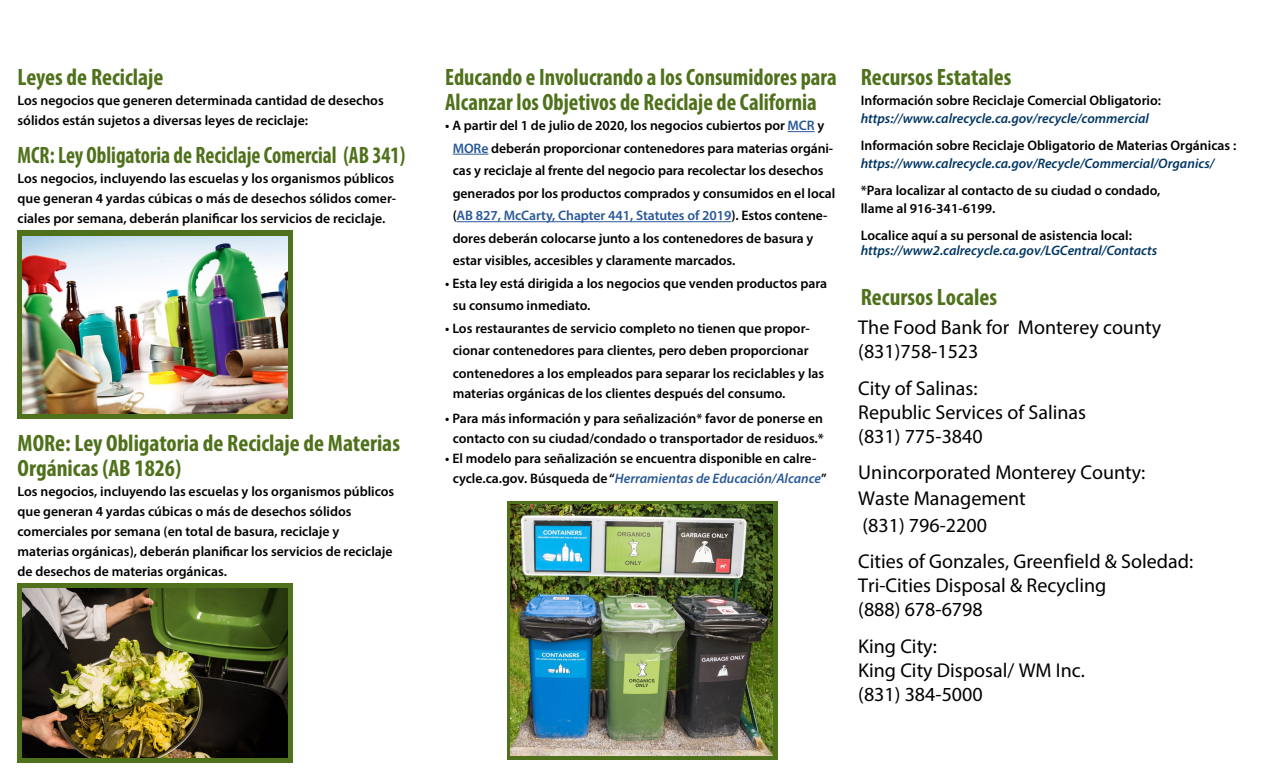
<style>
.page{position:relative;width:1272px;height:777px;background:#fff}
.page>*{position:absolute;margin:0;border:0;box-sizing:border-box;transform-origin:0 0}
.t1{font:700 condensed 23.75px/25px "Myriad Pro";color:#4f711b}
.t2{font:700 condensed 23.75px/25px "Myriad Pro";color:#4f711b;scale:.96 1}
.t3{font:700 condensed 23.75px "Myriad Pro";color:#4f711b;scale:.9 1}
.t4{font:20px/24px "Myriad Pro";color:#000}
.t5{font:600 13.75px/20px "Myriad Pro";color:#000}
.t6{font:italic 600 13.75px "Myriad Pro";color:#003663}
.s1{color:#285897}
.s2{font-style:italic;color:#285897}
</style>
<div class="page">
<div style="left:17px;top:582px;width:276px;height:179px;background:#4f711b"></div>
<svg style="left:17px;top:230px;width:276px;height:189px;background:#5c792d"></svg>
<svg style="left:507px;top:501px;width:270px;height:258px;background:#607a2f"></svg>
<svg style="left:787px;top:131px;width:27px;height:1px"></svg>
<hr style="left:452px;top:154px;width:36px;height:1px;background:#285897">
<hr style="left:456px;top:221px;width:275px;height:1px;background:#285897">
<img style="left:23px;top:588px;width:265px;height:169px">
<img style="left:510px;top:504px;width:262px;height:250px">
<img style="left:23px;top:237px;width:265px;height:176px">
<h1 class="t1" style="left:18px;top:64px;width:147px">Leyes de Reciclaje</h1>
<p class="t5" style="left:18px;top:90px;width:367px">Los negocios que generen determinada cantidad de desechos sólidos están sujetos a diversas leyes de reciclaje:</p>
<h1 class="t3" style="left:18px;top:140px;width:432px">MCR: Ley Obligatoria de Reciclaje Comercial (AB 341)</h1>
<p class="t5" style="left:18px;top:168px;width:380px">Los negocios, incluyendo las escuelas y los organismos públicos que generan 4 yardas cúbicas o más de desechos sólidos comer&shy;ciales por semana, deberán planificar los servicios de reciclaje.</p>
<h1 class="t1" style="left:18px;top:430px;width:384px">MORe: Ley Obligatoria de Reciclaje de Materias<br>Orgánicas (AB 1826)</h1>
<p class="t5" style="left:18px;top:481px;width:378px">Los negocios, incluyendo las escuelas y los organismos públicos que generan 4 yardas cúbicas o más de desechos sólidos comerciales por semana (en total de basura, reciclaje y materias orgánicas), deberán planificar los servicios de reciclaje de desechos de materias orgánicas.</p>
<h1 class="t2" style="left:445px;top:64px;width:409px">Educando e Involucrando a los Consumidores para<br>Alcanzar los Objetivos de Reciclaje de California</h1>
<p class="t5" style="left:452px;top:114px;width:384px;line-height:22.5px;text-indent:-7px">• A partir del 1 de julio de 2020, los negocios cubiertos por <span class="s1">MCR</span> y <span class="s1">MORe</span> deberán proporcionar contenedores para materias orgáni&shy;cas y reciclaje al frente del negocio para recolectar los desechos generados por los productos comprados y consumidos en el local (<span class="s1">AB 827, McCarty, Chapter 441, Statutes of 2019</span>). Estos contene&shy;dores deberán colocarse junto a los contenedores de basura y estar visibles, accesibles y claramente marcados.</p>
<p class="t5" style="left:452px;top:271px;width:376px;line-height:22.5px;text-indent:-7px">• Esta ley está dirigida a los negocios que venden productos para su consumo inmediato.</p>
<p class="t5" style="left:452px;top:316px;width:373px;line-height:22.5px;text-indent:-8px">• Los restaurantes de servicio completo no tienen que propor&shy;cionar contenedores para clientes, pero deben proporcionar contenedores a los empleados para separar los reciclables y las</p>
<p class="t5" style="left:452px;top:383px;width:334px">materias orgánicas de los clientes después del consumo.</p>
<p class="t5" style="left:445px;top:408px;width:380px;text-align:center">• Para más información y para señalización* favor de ponerse en contacto con su ciudad/condado o transportador de residuos.*</p>
<p class="t5" style="left:452px;top:448px;width:375px;text-indent:-7px">• El modelo para señalización se encuentra disponible en calre&shy;cycle.ca.gov. Búsqueda de “<span class="s2">Herramientas de Educación/Alcance</span>”</p>
<h1 class="t1" style="left:860px;top:64px;width:152px">Recursos Estatales</h1>
<p class="t5" style="left:860px;top:90px;width:302px">Información sobre Reciclaje Comercial Obligatorio:</p>
<p class="t6" style="left:860px;top:109px;width:290px">https://www.calrecycle.ca.gov/recycle/commercial</p>
<p class="t5" style="left:860px;top:135px;width:377px">Información sobre Reciclaje Obligatorio de Materias Orgánicas :</p>
<p class="t6" style="left:860px;top:154px;width:355px">https://www.calrecycle.ca.gov/Recycle/Commercial/Organics/</p>
<p class="t5" style="left:860px;top:181px;width:301px;line-height:17.5px">*Para localizar al contacto de su ciudad o condado, llame al 916-341-6199.</p>
<p class="t5" style="left:860px;top:225px;width:273px">Localice aquí a su personal de asistencia local:</p>
<p class="t6" style="left:860px;top:242px;width:298px">https://www2.calrecycle.ca.gov/LGCentral/Contacts</p>
<h1 class="t1" style="left:860px;top:284px;width:138px">Recursos Locales</h1>
<h2 class="t4" style="left:858px;top:315px;width:304px">The Food Bank for Monterey county (831)758-1523</h2>
<h2 class="t4" style="left:858px;top:375px;width:229px">City of Salinas:<br>Republic Services of Salinas (831) 775-3840</h2>
<h2 class="t4" style="left:858px;top:459px;width:288px;line-height:26.2px">Unincorporated Monterey County:<br>Waste Management<br>(831) 796-2200</h2>
<h2 class="t4" style="left:858px;top:549px;width:336px">Cities of Gonzales, Greenfield &amp; Soledad:<br>Tri-Cities Disposal &amp; Recycling<br>(888) 678-6798</h2>
<h2 class="t4" style="left:858px;top:633px;width:228px">King City:<br>King City Disposal/ WM Inc. (831) 384-5000</h2>
</div>
